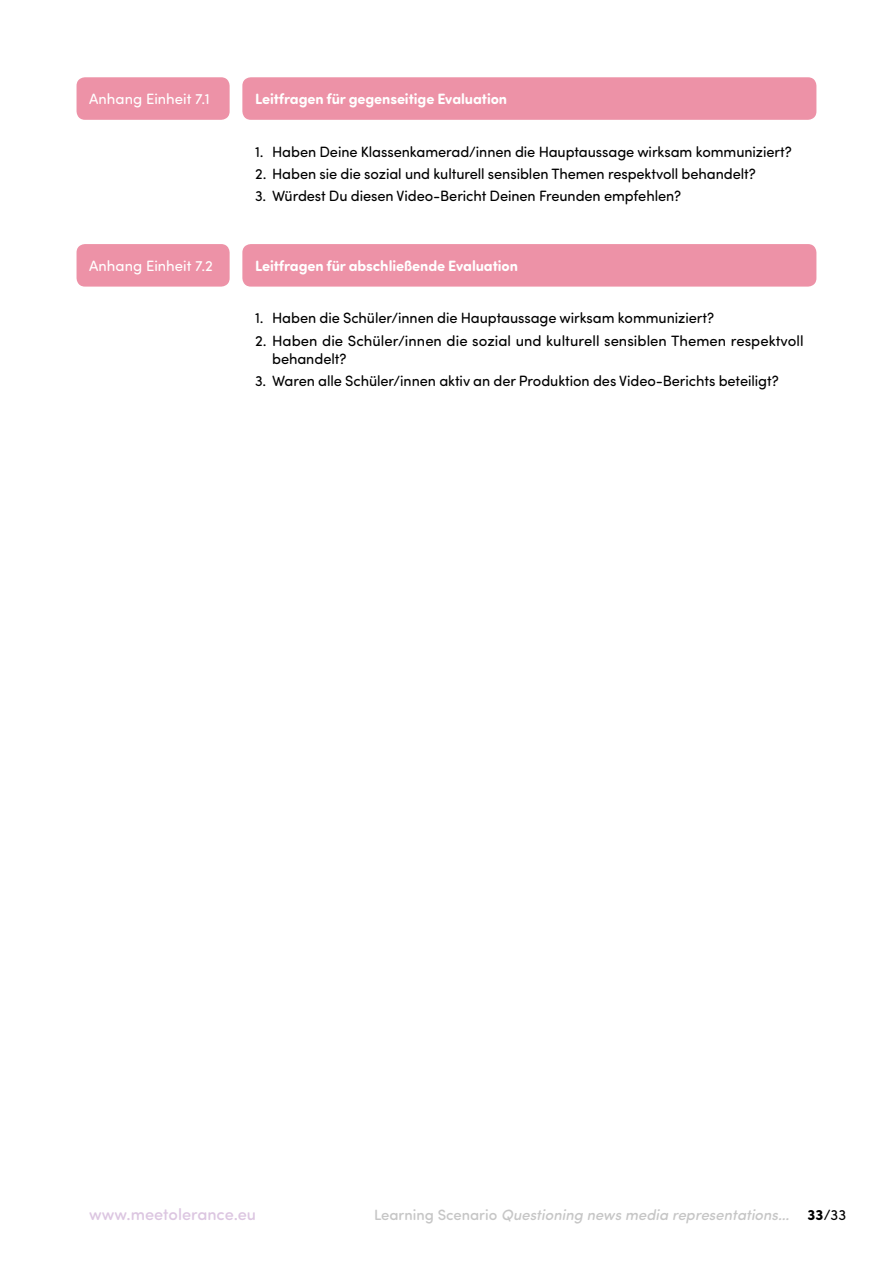
<style>
.page{position:relative;width:893px;height:1263px;background:#fff}
.page>*{position:absolute;margin:0;border:0;box-sizing:border-box;transform-origin:0 0}
.t1{font:500 16.5px "Sofia Pro Soft";color:#dcc6e1}
.t2{font:15px/18px "Sofia Pro Soft";letter-spacing:-.005em;color:#000}
.t3{font:700 15px "Sofia Pro Soft";letter-spacing:-.005em;color:#fff}
.t4{font:italic 500 15px "Sofia Pro Soft";color:#c6c6c6}
.t5{font:15px "Sofia Pro Soft";color:#fff}
.s1{font-style:normal}
.s2{font-weight:700;font-style:normal;color:#000}
.s3{font-weight:400;font-style:normal;color:#000}
</style>
<div class="page">
<div style="left:77px;top:77px;width:153px;height:43px;background:#ed92a7;border-radius:9px"></div>
<div style="left:242px;top:77px;width:574px;height:43px;background:#ed92a7;border-radius:9px"></div>
<div style="left:77px;top:244px;width:153px;height:43px;background:#ed92a7;border-radius:9px"></div>
<div style="left:242px;top:244px;width:574px;height:43px;background:#ed92a7;border-radius:9px"></div>
<p class="t5" style="left:89px;top:89px;width:122px">Anhang Einheit 7.1</p>
<p class="t3" style="left:255px;top:88px;width:254px">Leitfragen für gegenseitige Evaluation</p>
<p class="t2" style="left:255px;top:142px;width:538px">1. Haben Deine Klassenkamerad/innen die Hauptaussage wirksam kommuniziert?</p>
<p class="t2" style="left:255px;top:164px;width:502px">2. Haben sie die sozial und kulturell sensiblen Themen respektvoll behandelt?</p>
<p class="t2" style="left:255px;top:186px;width:427px">3. Würdest Du diesen Video-Bericht Deinen Freunden empfehlen?</p>
<p class="t5" style="left:89px;top:256px;width:125px">Anhang Einheit 7.2</p>
<p class="t3" style="left:255px;top:255px;width:264px">Leitfragen für abschließende Evaluation</p>
<p class="t2" style="left:255px;top:308px;width:460px">1. Haben die Schüler/innen die Hauptaussage wirksam kommuniziert?</p>
<p class="t2" style="left:272px;top:331px;width:533px;text-indent:-17px">2. Haben die Schüler/innen die sozial und kulturell sensiblen Themen respektvoll behandelt?</p>
<p class="t2" style="left:255px;top:371px;width:525px">3. Waren alle Schüler/innen aktiv an der Produktion des Video-Berichts beteiligt?</p>
<p class="t1" style="left:89px;top:1202px;width:168px">www.meetolerance.eu</p>
<p class="t4" style="left:374px;top:1203px;width:474px"><span class="s1">Learning Scenario</span> Questioning news media representations… <span class="s2">33</span><span class="s3">/33</span></p>
</div>
